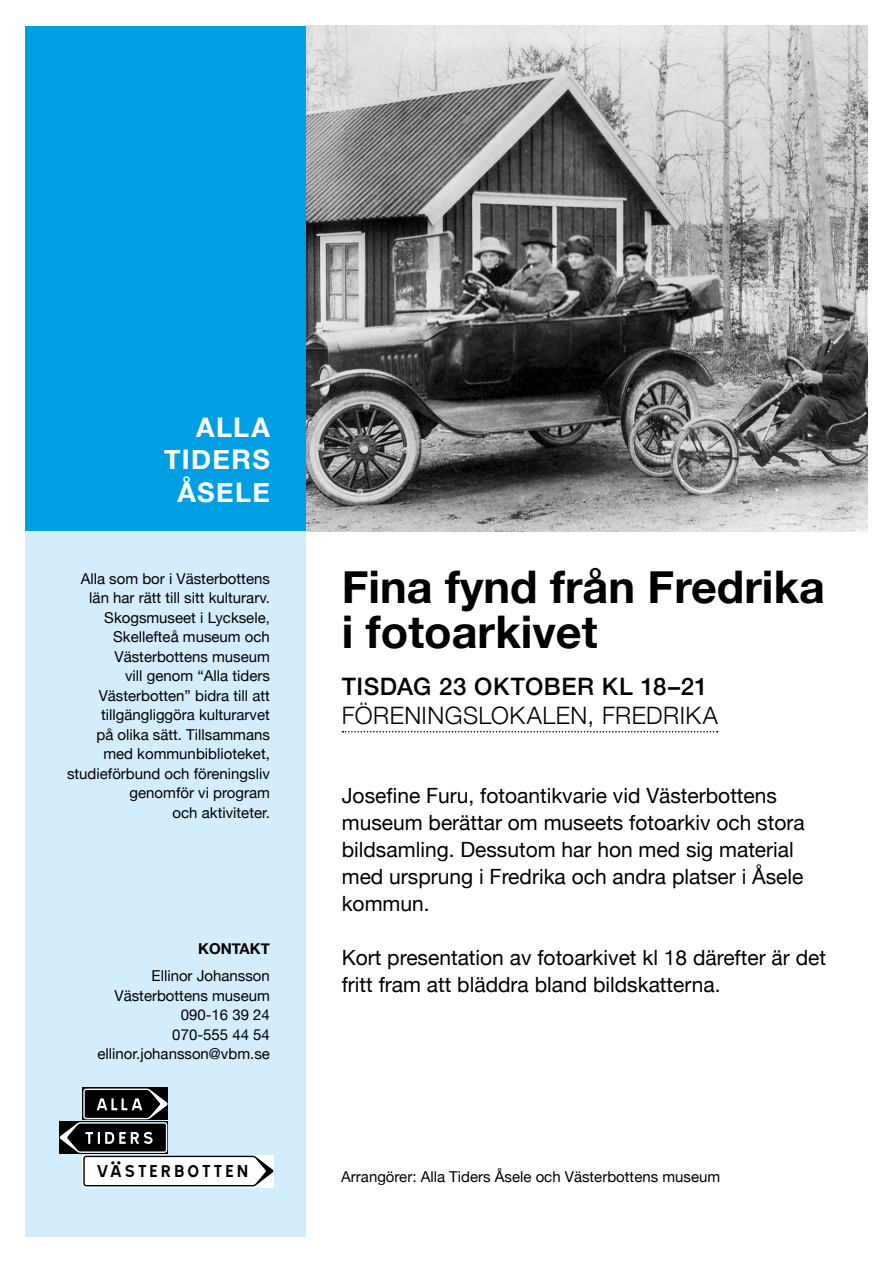
<style>
.page{position:relative;width:893px;height:1263px;background:#fff}
.page>*{position:absolute;margin:0;border:0;box-sizing:border-box;transform-origin:0 0}
.t1{font:700 45px/45px "Helvetica Neue";color:#000}
.t2{font:700 27px/32.4px "Helvetica Neue";letter-spacing:.05em;color:#fff;text-align:right}
.t3{font:300 24px "Helvetica Neue";letter-spacing:.02em;color:#000}
.t4{font:500 24px "Helvetica Neue";letter-spacing:.02em;color:#000}
.t5{font:21px/27px "Helvetica Neue";color:#000}
.t6{font:15px/19.5px "Helvetica Neue";color:#000;text-align:right}
.t7{font:700 15px "Helvetica Neue";color:#000}
.t8{font:14.85px "TRATEXPOSVERSALPOSVERSAL";letter-spacing:.065em;color:#000}
</style>
<div class="page">
<div style="left:26px;top:530px;width:280px;height:707px;background:#d4edfc"></div>
<svg style="left:342px;top:731px;width:376px;height:1px"></svg>
<div style="left:26px;top:26px;width:280px;height:504px;background:#009fe3"></div>
<svg style="left:83px;top:1155px;width:191px;height:32px"></svg>
<svg style="left:60px;top:1088px;width:213px;height:98px"></svg>
<img style="left:306px;top:26px;width:561px;height:505px">
<h2 class="t2" style="left:164px;top:412px;width:107px">ALLA<br>TIDERS<br>ÅSELE</h2>
<p class="t6" style="left:67px;top:569px;width:204px">Alla som bor i Västerbottens län har rätt till sitt kulturarv.<br>Skogsmuseet i Lycksele,<br>Skellefteå museum och<br>Västerbottens museum<br>vill genom “Alla tiders<br>Västerbotten” bidra till att tillgängliggöra kulturarvet<br>på olika sätt. Tillsammans med kommunbiblioteket, studieförbund och föreningsliv genomför vi program<br>och aktiviteter.</p>
<p class="t7" style="left:198px;top:937px;width:73px">KONTAKT</p>
<p class="t6" style="left:98px;top:967px;width:174px">Ellinor Johansson<br>Västerbottens museum<br>090-16 39 24<br>070-555 44 54 ellinor.johansson@vbm.se</p>
<p class="t8" style="left:96px;top:1161px;width:155px">VÄSTERBOTTEN</p>
<h1 class="t1" style="left:342px;top:566px;width:485px">Fina fynd från Fredrika i fotoarkivet</h1>
<h3 class="t4" style="left:342px;top:667px;width:368px">TISDAG 23 OKTOBER KL 18–21</h3>
<h3 class="t3" style="left:342px;top:696px;width:378px">FÖRENINGSLOKALEN, FREDRIKA</h3>
<h3 class="t5" style="left:342px;top:783px;width:464px">Josefine Furu, fotoantikvarie vid Västerbottens museum berättar om museets fotoarkiv och stora bildsamling. Dessutom har hon med sig material med ursprung i Fredrika och andra platser i Åsele kommun.</h3>
<h3 class="t5" style="left:342px;top:945px;width:486px">Kort presentation av fotoarkivet kl 18 därefter är det fritt fram att bläddra bland bildskatterna.</h3>
<p class="t6" style="left:341px;top:1168px;width:380px">Arrangörer: Alla Tiders Åsele och Västerbottens museum</p>
</div>
